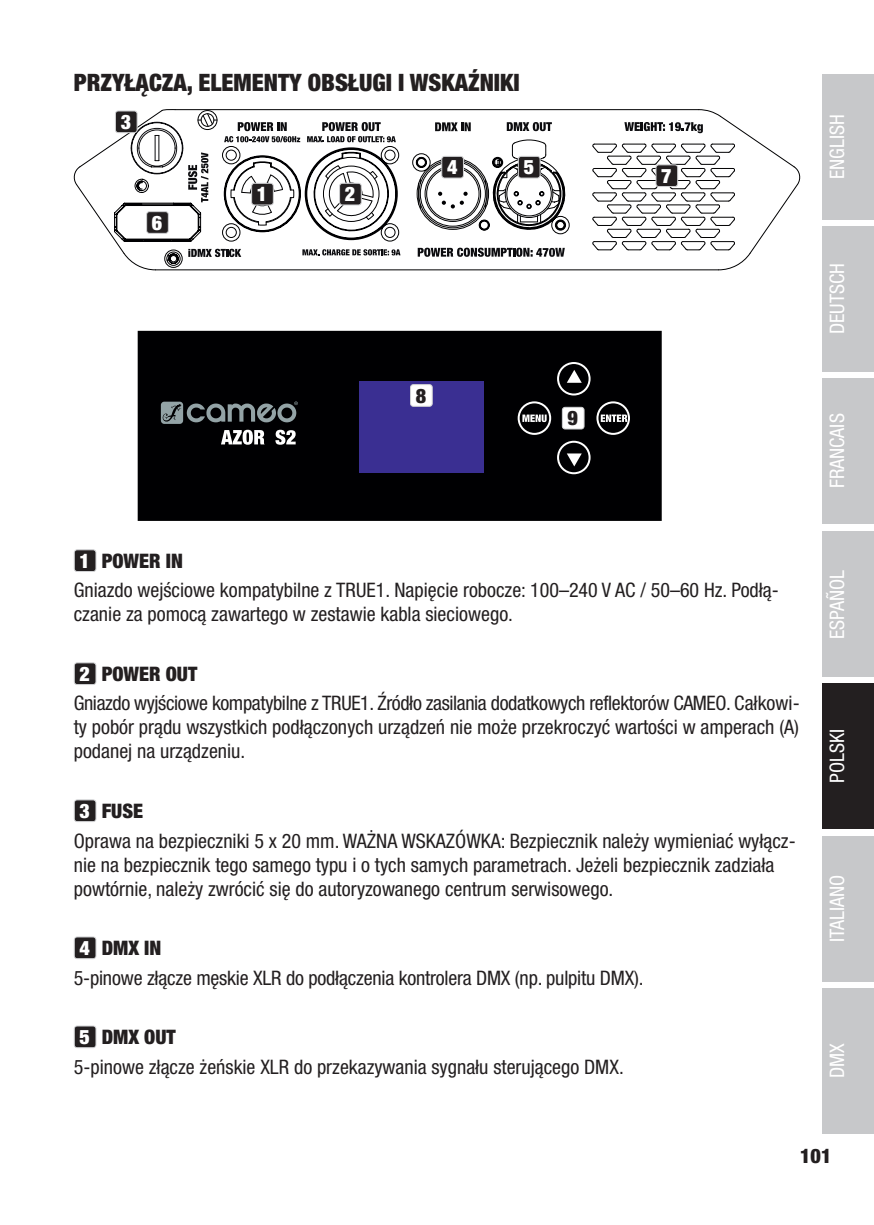
<style>
.page{position:relative;width:874px;height:1225px;background:#fff}
.page>*{position:absolute;margin:0;border:0;box-sizing:border-box;transform-origin:0 0}
.t1{font:900 condensed 24px "Helvetica Neue LT Pro";color:#231f20}
.t2{font:condensed 20px/29.6px "Helvetica Neue LT Pro";color:#231f20}
.t3{font:condensed 20px/29.6px "Helvetica Neue LT Pro";letter-spacing:-.02em;color:#231f20}
.t4{font:condensed 20px "Helvetica Neue LT Pro";color:#fff}
.t5{font:900 condensed 20px "Helvetica Neue LT Pro";color:#fff}
.t6{font:900 condensed 20px "Helvetica Neue LT Pro";color:#231f20}
.s1{font-weight:900;color:#fff}
.s2{font-weight:900}
</style>
<div class="page">
<div style="left:821px;top:988px;width:52px;height:146px;background:#c7c8ca"></div>
<div style="left:821px;top:74px;width:52px;height:145px;background:#c7c8ca"></div>
<div style="left:821px;top:226px;width:52px;height:145px;background:#c7c8ca"></div>
<div style="left:821px;top:378px;width:52px;height:146px;background:#c7c8ca"></div>
<div style="left:821px;top:531px;width:52px;height:146px;background:#c7c8ca"></div>
<div style="left:821px;top:683px;width:52px;height:146px;background:#231f20"></div>
<div style="left:821px;top:836px;width:52px;height:145px;background:#c7c8ca"></div>
<svg style="left:73px;top:136px;width:50px;height:115px"></svg>
<svg style="left:123px;top:109px;width:678px;height:162px"></svg>
<div style="left:138px;top:331px;width:523px;height:190px;background:#000002"></div>
<div style="left:359px;top:381px;width:124px;height:91px;background:#3a2f92"></div>
<svg style="left:624px;top:122px;width:78px;height:11px"></svg>
<svg style="left:224px;top:122px;width:76px;height:20px"></svg>
<svg style="left:307px;top:122px;width:88px;height:20px"></svg>
<svg style="left:435px;top:122px;width:35px;height:9px"></svg>
<svg style="left:506px;top:122px;width:45px;height:9px"></svg>
<svg style="left:130px;top:121px;width:78px;height:81px"></svg>
<svg style="left:302px;top:249px;width:98px;height:6px"></svg>
<svg style="left:188px;top:249px;width:53px;height:8px"></svg>
<svg style="left:417px;top:248px;width:147px;height:9px"></svg>
<svg style="left:516px;top:361px;width:114px;height:114px"></svg>
<svg style="left:221px;top:430px;width:43px;height:15px"></svg>
<svg style="left:275px;top:430px;width:20px;height:15px"></svg>
<svg style="left:161px;top:401px;width:137px;height:23px"></svg>
<div style="left:251px;top:183px;width:22px;height:22px;background:#231f20;border-radius:3px"></div>
<div style="left:251px;top:183px;width:23px;height:22px;border:1px solid #d1d2d4;border-radius:3px"></div>
<div style="left:115px;top:111px;width:22px;height:22px;background:#231f20;border-radius:3px"></div>
<div style="left:115px;top:110px;width:22px;height:23px;border:1px solid #d1d2d4;border-radius:3px"></div>
<div style="left:441px;top:156px;width:22px;height:22px;background:#231f20;border-radius:3px"></div>
<div style="left:441px;top:156px;width:22px;height:22px;border:1px solid #d1d2d4;border-radius:3px"></div>
<div style="left:518px;top:156px;width:21px;height:22px;background:#231f20;border-radius:3px"></div>
<div style="left:517px;top:156px;width:23px;height:22px;border:1px solid #d1d2d4;border-radius:3px"></div>
<div style="left:146px;top:212px;width:22px;height:21px;background:#231f20;border-radius:3px"></div>
<div style="left:146px;top:211px;width:23px;height:23px;border:1px solid #d1d2d4;border-radius:3px"></div>
<div style="left:655px;top:165px;width:22px;height:21px;background:#231f20;border-radius:3px"></div>
<div style="left:655px;top:164px;width:22px;height:23px;border:1px solid #d1d2d4;border-radius:3px"></div>
<div style="left:410px;top:384px;width:22px;height:22px;background:#fff;border-radius:3px"></div>
<div style="left:410px;top:384px;width:22px;height:23px;border:1px solid #d1d2d4;border-radius:3px"></div>
<div style="left:562px;top:407px;width:21px;height:22px;background:#fff;border-radius:3px"></div>
<div style="left:561px;top:407px;width:23px;height:22px;border:1px solid #d1d2d4;border-radius:3px"></div>
<div style="left:339px;top:183px;width:22px;height:22px;background:#231f20;border-radius:3px"></div>
<div style="left:339px;top:183px;width:22px;height:22px;border:1px solid #d1d2d4;border-radius:3px"></div>
<div style="left:74px;top:550px;width:22px;height:21px;background:#231f20;border-radius:3px"></div>
<div style="left:74px;top:549px;width:22px;height:23px;border:1px solid #d1d2d4;border-radius:3px"></div>
<div style="left:74px;top:663px;width:22px;height:21px;background:#231f20;border-radius:3px"></div>
<div style="left:74px;top:662px;width:22px;height:23px;border:1px solid #d1d2d4;border-radius:3px"></div>
<div style="left:74px;top:800px;width:22px;height:21px;background:#231f20;border-radius:3px"></div>
<div style="left:74px;top:799px;width:22px;height:23px;border:1px solid #d1d2d4;border-radius:3px"></div>
<div style="left:74px;top:937px;width:22px;height:21px;background:#231f20;border-radius:3px"></div>
<div style="left:74px;top:936px;width:22px;height:23px;border:1px solid #d1d2d4;border-radius:3px"></div>
<div style="left:74px;top:1026px;width:22px;height:21px;background:#231f20;border-radius:3px"></div>
<div style="left:74px;top:1025px;width:22px;height:23px;border:1px solid #d1d2d4;border-radius:3px"></div>
<p class="t1" style="left:74px;top:68px;width:447px">PRZYŁĄCZA, ELEMENTY OBSŁUGI I WSKAŹNIKI</p>
<p class="t5" style="left:121px;top:110px;width:12px">3</p>
<p class="t5" style="left:152px;top:211px;width:12px">6</p>
<p class="t5" style="left:257px;top:182px;width:12px">1</p>
<p class="t5" style="left:345px;top:182px;width:12px">2</p>
<p class="t5" style="left:447px;top:155px;width:12px">4</p>
<p class="t5" style="left:523px;top:155px;width:12px">5</p>
<p class="t6" style="left:415px;top:383px;width:12px">8</p>
<p class="t6" style="left:567px;top:406px;width:12px">9</p>
<p class="t5" style="left:661px;top:164px;width:12px">7</p>
<p class="t2" style="left:74px;top:545px;width:706px"><span class="s1">1</span> <span class="s2">POWER IN<br></span>Gniazdo wejściowe kompatybilne z TRUE1. Napięcie robocze: 100–240 V AC / 50–60 Hz. Podłą-</p>
<p class="t2" style="left:74px;top:599px;width:440px">czanie za pomocą zawartego w zestawie kabla sieciowego.</p>
<p class="t3" style="left:74px;top:658px;width:727px"><span class="s1">2</span> <span class="s2">POWER OUT<br></span>Gniazdo wyjściowe kompatybilne z TRUE1. Źródło zasilania dodatkowych reflektorów CAMEO. Całkowi-</p>
<p class="t2" style="left:74px;top:715px;width:726px;line-height:24px">ty pobór prądu wszystkich podłączonych urządzeń nie może przekroczyć wartości w amperach (A) podanej na urządzeniu.</p>
<p class="t2" style="left:74px;top:795px;width:723px"><span class="s1">3</span> <span class="s2">FUSE<br></span>Oprawa na bezpieczniki 5 x 20 mm. WAŻNA WSKAZÓWKA: Bezpiecznik należy wymieniać wyłącz-</p>
<p class="t2" style="left:74px;top:852px;width:701px;line-height:24px">nie na bezpiecznik tego samego typu i o tych samych parametrach. Jeżeli bezpiecznik zadziała powtórnie, należy zwrócić się do autoryzowanego centrum serwisowego.</p>
<p class="t2" style="left:74px;top:932px;width:571px"><span class="s1">4</span> <span class="s2">DMX IN<br></span>5-pinowe złącze męskie XLR do podłączenia kontrolera DMX (np. pulpitu DMX).</p>
<p class="t2" style="left:74px;top:1021px;width:551px"><span class="s1">5</span> <span class="s2">DMX OUT<br></span>5-pinowe złącze żeńskie XLR do przekazywania sygnału sterującego DMX.</p>
<p class="t4" style="left:824px;top:179px;width:66px;rotate:-90deg">ENGLISH</p>
<p class="t4" style="left:824px;top:334px;width:73px;rotate:-90deg">DEUTSCH</p>
<p class="t4" style="left:824px;top:488px;width:76px;rotate:-90deg">FRANCAIS</p>
<p class="t4" style="left:825px;top:639px;width:71px;rotate:-90deg">ESPAÑOL</p>
<p class="t4" style="left:825px;top:783px;width:55px;rotate:-90deg">POLSKI</p>
<p class="t4" style="left:825px;top:942px;width:69px;rotate:-90deg">ITALIANO</p>
<p class="t4" style="left:824px;top:1078px;width:36px;rotate:-90deg">DMX</p>
<p class="t6" style="left:799px;top:1143px;width:33px">101</p>
</div>
